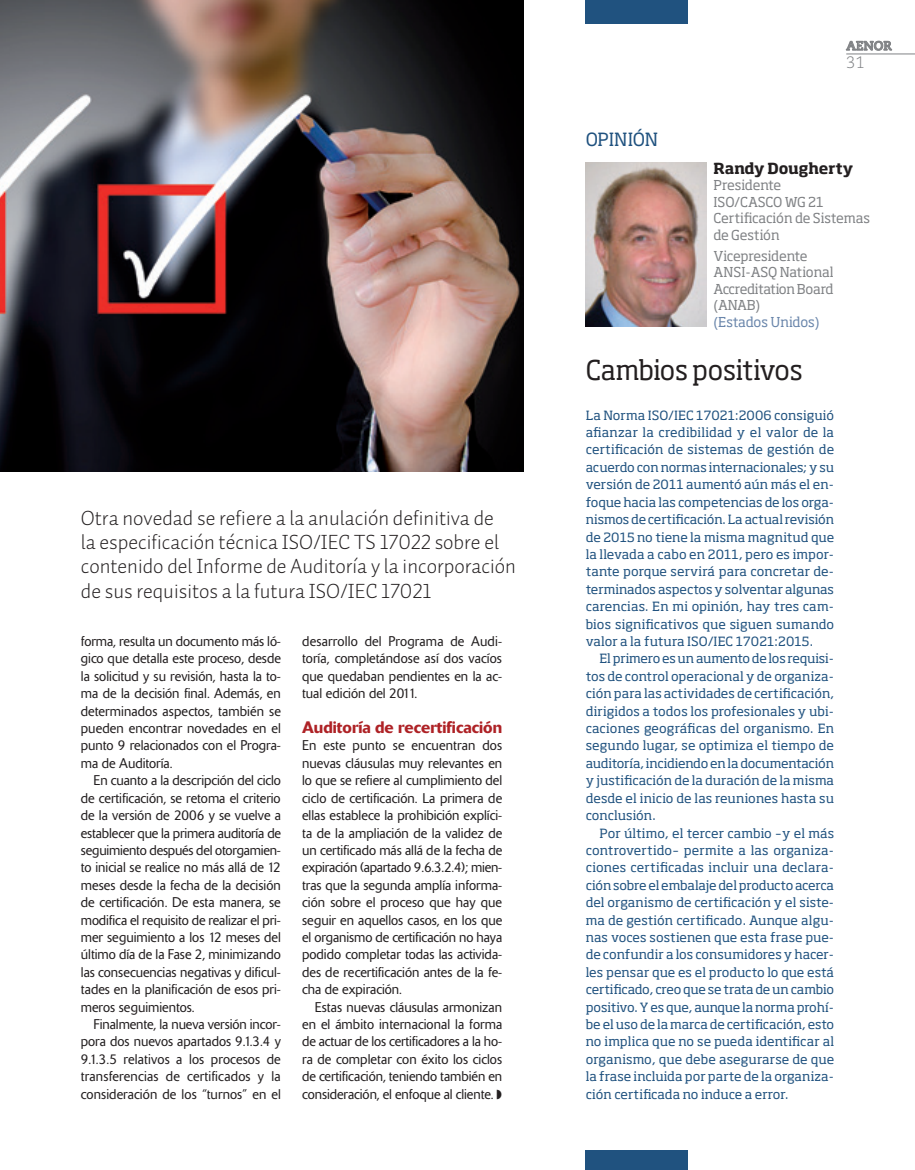
<style>
.page{position:relative;width:915px;height:1170px;background:#fff}
.page>*{position:absolute;margin:0;border:0;box-sizing:border-box;transform-origin:0 0}
.TITULAR_OPINION{font:27px "Soho Std";letter-spacing:-.015em;color:#231f20}
._05_SUMARIO_TEMAS{font:21px/24px "Auto 1 Light LF";color:#231f20}
.t1{font:18px "Soho Std";letter-spacing:-.02em;color:#20527f}
._04_LADILLO{font:500 16.5px "Delta";color:#ae2226}
.t2{font:300 16.5px "Caecilia LT Std";color:#808285}
._08_NOMBRE_ENTREVIST{font:700 15px "Soho Std";letter-spacing:-.005em;color:#231f20}
._04_TEXTO_CORRIDO{font:300 13.95px/17.4px "Delta";color:#231f20;text-align:justify}
._08_NOMBRE_ENTREVIST-2{font:13.5px/16.5px "Soho Std";letter-spacing:-.02em;color:#808285}
._08_NOMBRE_ENTREVIST-3{font:13.5px "Soho Std";letter-spacing:-.02em;color:#6a86ab}
._08_NOMBRE_ENTREVIST-4{font:13.5px "Soho Std";color:#808285}
.t3{font:700 12.75px "Caecilia LT Std";color:#808285}
.TEXTO_OPINION{font:12.6px/17.4px "Soho Std";letter-spacing:.005em;color:#20527f;text-align:justify;scale:1.04 1}
</style>
<div class="page">
<img style="left:0;top:0;width:523px;height:472px">
<svg style="left:846px;top:41px;width:45px;height:10px"></svg>
<hr style="left:846px;top:54px;width:68px;height:1px;background:#808285">
<img style="left:585px;top:162px;width:121px;height:164px">
<div style="left:585px;top:0;width:102px;height:23px;background:#20527f"></div>
<div style="left:585px;top:1150px;width:102px;height:19px;background:#20527f"></div>
<p class="_05_SUMARIO_TEMAS" style="left:81px;top:506px;width:436px">Otra novedad se refiere a la anulación definitiva de<br>la especificación técnica ISO/IEC TS 17022 sobre el contenido del Informe de Auditoría y la incorporación de sus requisitos a la futura ISO/IEC 17021</p>
<p class="_04_TEXTO_CORRIDO" style="left:81px;top:632px;width:201px">forma, resulta un documento más ló&shy;gico que detalla este proceso, desde la solicitud y su revisión, hasta la to&shy;ma de la decisión final. Además, en determinados aspectos, también se pueden encontrar novedades en el punto 9 relacionados con el Progra&shy;ma de Auditoría.</p>
<p class="_04_TEXTO_CORRIDO" style="left:81px;top:771px;width:201px;text-indent:13px">En cuanto a la descripción del ciclo de certificación, se retoma el criterio de la versión de 2006 y se vuelve a establecer que la primera auditoría de seguimiento después del otorgamien&shy;to inicial se realice no más allá de 12 meses desde la fecha de la decisión de certificación. De esta manera, se modifica el requisito de realizar el pri&shy;mer seguimiento a los 12 meses del último día de la Fase 2, minimizando las consecuencias negativas y dificul&shy;tades en la planificación de esos pri&shy;meros seguimientos.</p>
<p class="_04_TEXTO_CORRIDO" style="left:81px;top:1015px;width:201px;text-indent:13px">Finalmente, la nueva versión incor&shy;pora dos nuevos apartados 9.1.3.4 y 9.1.3.5 relativos a los procesos de transferencias de certificados y la consideración de los “turnos” en el</p>
<p class="_04_TEXTO_CORRIDO" style="left:302px;top:632px;width:201px">desarrollo del Programa de Audi&shy;toría, completándose así dos vacíos que quedaban pendientes en la ac&shy;tual edición del 2011.</p>
<p class="_04_LADILLO" style="left:302px;top:717px;width:201px">Auditoría de recertificación</p>
<p class="_04_TEXTO_CORRIDO" style="left:302px;top:737px;width:201px">En este punto se encuentran dos nuevas cláusulas muy relevantes en lo que se refiere al cumplimiento del ciclo de certificación. La primera de ellas establece la prohibición explíci&shy;ta de la ampliación de la validez de un certificado más allá de la fecha de expiración (apartado 9.6.3.2.4); mien&shy;tras que la segunda amplía informa&shy;ción sobre el proceso que hay que seguir en aquellos casos, en los que el organismo de certificación no haya podido completar todas las activida&shy;des de recertificación antes de la fe&shy;cha de expiración.</p>
<p class="_04_TEXTO_CORRIDO" style="left:302px;top:998px;width:201px;text-indent:13px">Estas nuevas cláusulas armonizan en el ámbito internacional la forma de actuar de los certificadores a la ho&shy;ra de completar con éxito los ciclos de certificación, teniendo también en consideración, el enfoque al cliente. ◗</p>
<p class="t1" style="left:585px;top:128px;width:74px">OPINIÓN</p>
<p class="t3" style="left:846px;top:38px;width:47px">AENOR</p>
<p class="t2" style="left:846px;top:53px;width:20px">31</p>
<p class="_08_NOMBRE_ENTREVIST" style="left:713px;top:158px;width:141px">Randy Dougherty</p>
<p class="_08_NOMBRE_ENTREVIST-2" style="left:713px;top:177px;width:69px">Presidente</p>
<p class="_08_NOMBRE_ENTREVIST-2" style="left:713px;top:193px;width:158px">ISO/CASCO WG 21<br>Certificación de Sistemas</p>
<p class="_08_NOMBRE_ENTREVIST-4" style="left:713px;top:226px;width:68px">de Gestión</p>
<p class="_08_NOMBRE_ENTREVIST-2" style="left:713px;top:247px;width:96px">Vicepresidente</p>
<p class="_08_NOMBRE_ENTREVIST-2" style="left:713px;top:264px;width:122px;text-align:justify">ANSI-ASQ National Accreditation Board (ANAB)</p>
<p class="_08_NOMBRE_ENTREVIST-3" style="left:713px;top:313px;width:108px">(Estados Unidos)</p>
<p class="TITULAR_OPINION" style="left:585px;top:352px;width:218px">Cambios positivos</p>
<p class="TEXTO_OPINION" style="left:585px;top:406px;width:240px">La Norma ISO/IEC 17021:2006 consiguió afianzar la credibilidad y el valor de la certificación de sistemas de gestión de acuerdo con normas internacionales; y su versión de 2011 aumentó aún más el en&shy;foque hacia las competencias de los orga&shy;nismos de certificación. La actual revisión de 2015 no tiene la misma magnitud que la llevada a cabo en 2011, pero es impor&shy;tante porque servirá para concretar de&shy;terminados aspectos y solventar algunas carencias. En mi opinión, hay tres cam&shy;bios significativos que siguen sumando valor a la futura ISO/IEC 17021:2015.</p>
<p class="TEXTO_OPINION" style="left:585px;top:650px;width:240px;text-indent:14px">El primero es un aumento de los requisi&shy;tos de control operacional y de organiza&shy;ción para las actividades de certificación, dirigidos a todos los profesionales y ubi&shy;caciones geográficas del organismo. En segundo lugar, se optimiza el tiempo de auditoría, incidiendo en la documentación y justificación de la duración de la misma desde el inicio de las reuniones hasta su conclusión.</p>
<p class="TEXTO_OPINION" style="left:585px;top:824px;width:240px;text-indent:14px">Por último, el tercer cambio –y el más controvertido– permite a las organiza&shy;ciones certificadas incluir una declara&shy;ción sobre el embalaje del producto acerca del organismo de certificación y el siste&shy;ma de gestión certificado. Aunque algu&shy;nas voces sostienen que esta frase pue&shy;de confundir a los consumidores y hacer&shy;les pensar que es el producto lo que está certificado, creo que se trata de un cambio positivo. Y es que, aunque la norma prohí&shy;be el uso de la marca de certificación, esto no implica que no se pueda identificar al organismo, que debe asegurarse de que la frase incluida por parte de la organiza&shy;ción certificada no induce a error.</p>
</div>
